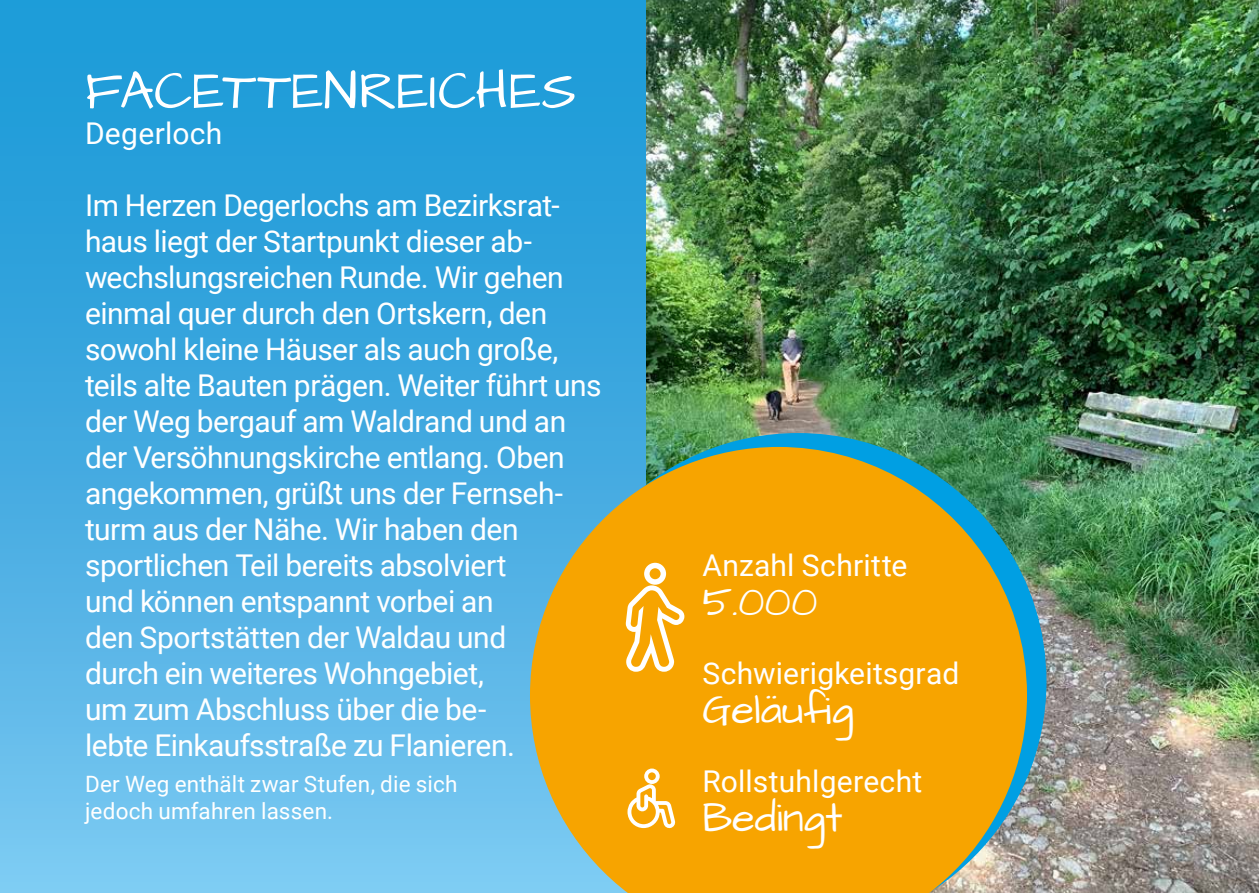
<style>
.page{position:relative;width:1259px;height:893px;background:#fff}
.page>*{position:absolute;margin:0;border:0;box-sizing:border-box;transform-origin:0 0}
.t1{font:54px "Architects Daughter";color:#fff}
.t2{font:42px "Architects Daughter";color:#fff}
.t3{font:30px/36px "Roboto";letter-spacing:-.015em;color:#fff}
.t4{font:30px "Roboto";letter-spacing:.01em;color:#fff}
.t5{font:30px "Roboto";letter-spacing:.005em;color:#fff}
.t6{font:22.5px/27px "Roboto";letter-spacing:.005em;color:#fff}
</style>
<div class="page">
<div style="left:0;top:0;width:1259px;height:893px;background:linear-gradient(to bottom,#1395d5,#78c5f0)"></div>
<img style="left:646px;top:0;width:613px;height:893px">
<img style="left:549px;top:433px;width:497px;height:460px">
<svg style="left:530px;top:447px;width:497px;height:446px;background:#d8a422"></svg>
<svg style="left:627px;top:768px;width:49px;height:61px"></svg>
<svg style="left:626px;top:563px;width:76px;height:111px"></svg>
<h1 class="t1" style="left:85px;top:55px;width:493px">FACETTENREICHES</h1>
<p class="t4" style="left:85px;top:112px;width:139px">Degerloch</p>
<p class="t3" style="left:85px;top:186px;width:518px">Im Herzen Degerlochs am Bezirksrat&shy;haus liegt der Startpunkt dieser ab&shy;wechslungsreichen Runde. Wir gehen einmal quer durch den Ortskern, den sowohl kleine Häuser als auch große, teils alte Bauten prägen. Weiter führt uns der Weg bergauf am Waldrand und an der Versöhnungskirche entlang. Oben angekommen, grüßt uns der Fernseh&shy;turm aus der Nähe. Wir haben den sportlichen Teil bereits absolviert<br>und können entspannt vorbei an<br>den Sportstätten der Waldau und<br>durch ein weiteres Wohngebiet,<br>um zum Abschluss über die be-<br>lebte Einkaufsstraße zu Flanieren.</p>
<p class="t6" style="left:85px;top:770px;width:374px">Der Weg enthält zwar Stufen, die sich jedoch umfahren lassen.</p>
<p class="t4" style="left:702px;top:544px;width:207px">Anzahl Schritte</p>
<h2 class="t2" style="left:702px;top:574px;width:117px">5.000</h2>
<p class="t4" style="left:702px;top:652px;width:258px">Schwierigkeitsgrad</p>
<h2 class="t2" style="left:702px;top:682px;width:153px">Geläufig</h2>
<p class="t5" style="left:702px;top:760px;width:221px">Rollstuhlgerecht</p>
<h2 class="t2" style="left:702px;top:790px;width:142px">Bedingt</h2>
</div>
